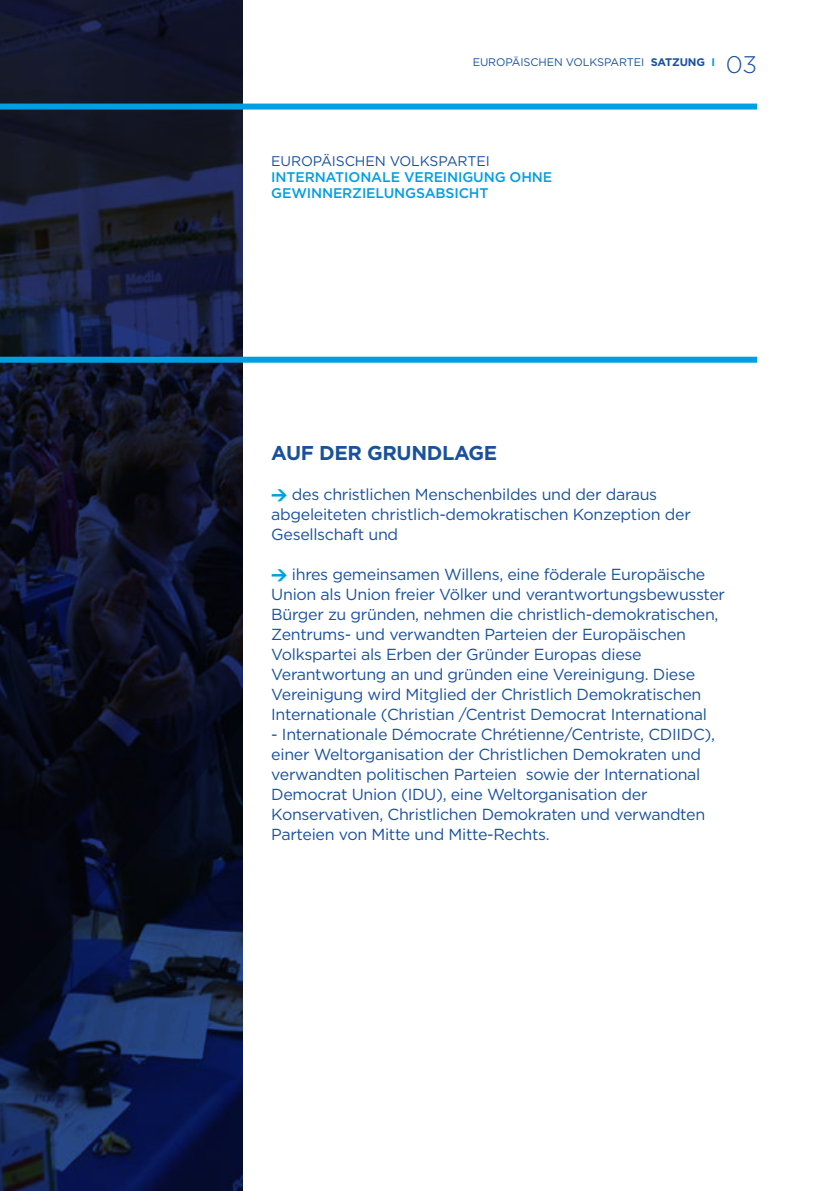
<style>
.page{position:relative;width:840px;height:1191px;background:#fff}
.page>*{position:absolute;margin:0;border:0;box-sizing:border-box;transform-origin:0 0}
.t1{font:700 20px "Gotham";letter-spacing:-.02em;color:#19519e}
.t2{font:16px/20px "Gotham";letter-spacing:-.02em;color:#19519e}
.t3{font:500 14px/16px "Gotham";letter-spacing:-.01em;color:#009fe3}
.t4{font:14px "Gotham";letter-spacing:-.01em;color:#19519e}
.t5{font:11px "Gotham";letter-spacing:-.01em;color:#19519e}
.s1{font-weight:700}
.s2{font-weight:700;color:#009fe3}
.s3{font-weight:300;font-size:24px}
.s4{font-family:"DIN";font-weight:900;color:#009fe3}
</style>
<div class="page">
<svg style="left:0;top:386px;width:243px;height:262px;background:#0e1022"></svg>
<svg style="left:0;top:648px;width:243px;height:543px;background:#0b142f"></svg>
<svg style="left:0;top:0;width:243px;height:386px;background:#161b33"></svg>
<div style="left:0;top:357px;width:756px;height:6px;background:#009fe3"></div>
<div style="left:0;top:104px;width:756px;height:6px;background:#009fe3"></div>
<p class="t5" style="left:472px;top:55px;width:286px">EUROPÄISCHEN VOLKSPARTEI <span class="s1">SATZUNG</span> <span class="s2">I</span> <span class="s3">03</span></p>
<p class="t4" style="left:271px;top:152px;width:220px">EUROPÄISCHEN VOLKSPARTEI</p>
<p class="t3" style="left:271px;top:169px;width:282px">INTERNATIONALE VEREINIGUNG OHNE<br>GEWINNERZIELUNGSABSICHT</p>
<p class="t1" style="left:271px;top:439px;width:227px">AUF DER GRUNDLAGE</p>
<p class="t2" style="left:271px;top:484px;width:421px"><span class="s4">&gt;</span> des christlichen Menschenbildes und der daraus abgeleiteten christlich-demokratischen Konzeption der<br>Gesellschaft und</p>
<p class="t2" style="left:271px;top:564px;width:455px"><span class="s4">&gt;</span> ihres gemeinsamen Willens, eine föderale Europäische Union als Union freier Völker und verantwortungsbewusster Bürger zu gründen, nehmen die christlich-demokratischen, Zentrums- und verwandten Parteien der Europäischen Volkspartei als Erben der Gründer Europas diese Verantwortung an und gründen eine Vereinigung. Diese Vereinigung wird Mitglied der Christlich Demokratischen Internationale (Christian /Centrist Democrat International</p>
<p class="t2" style="left:271px;top:724px;width:445px">- Internationale Démocrate Chrétienne/Centriste, CDIIDC), einer Weltorganisation der Christlichen Demokraten und verwandten politischen Parteien sowie der International Democrat Union (IDU), eine Weltorganisation der Konservativen, Christlichen Demokraten und verwandten Parteien von Mitte und Mitte-Rechts.</p>
</div>
